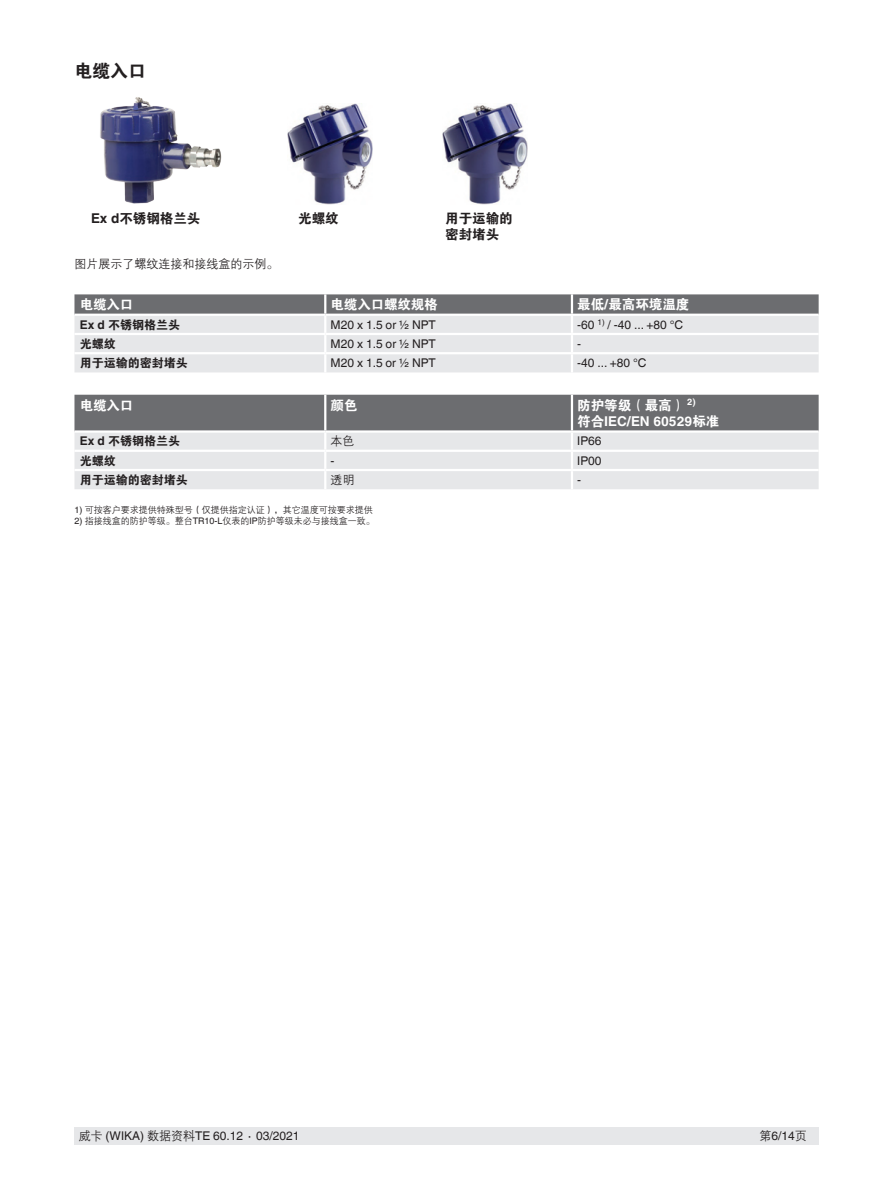
<style>
.page{position:relative;width:893px;height:1188px;background:#fff}
.page>*{position:absolute;margin:0;border:0;box-sizing:border-box;transform-origin:0 0}
.t1{font:18px "FZDHTJW GB1 0";color:#231f20}
.t2{font:13.5px "FZDHTJW GB1 0";letter-spacing:-.01em;color:#fff}
.t3{font:13.5px/16.2px "FZDHTJW GB1 0";color:#231f20}
.t4{font:700 13.5px "Helvetica World";color:#fff}
.t5{font:12px "Helvetica World";color:#231f20}
.t6{font:12px "FZDHTJW GB1 0";color:#231f20}
.t7{font:12px "FZZDXJW GB1 0";color:#231f20}
.t8{font:9px "FZZDXJW GB1 0";color:#231f20}
.s1{font-family:"Helvetica World";font-weight:700}
.s2{font-family:"FZDHTJW GB1 0";font-weight:400}
.s3{font-family:"Helvetica World"}
.s4{font-family:"FZZDXJW GB1 0"}
</style>
<div class="page">
<svg style="left:74px;top:294px;width:745px;height:78px;background:#cacbcd"></svg>
<hr style="left:571px;top:294px;width:2px;height:20px;background:#fff">
<svg style="left:74px;top:395px;width:745px;height:94px;background:#babbbd"></svg>
<hr style="left:571px;top:395px;width:2px;height:35px;background:#fff">
<hr style="left:324px;top:395px;width:2px;height:35px;background:#fff">
<img style="left:287px;top:103px;width:85px;height:101px">
<img style="left:443px;top:103px;width:85px;height:101px">
<img style="left:100px;top:97px;width:122px;height:107px">
<div style="left:74px;top:1128px;width:745px;height:17px;background:#e6e7e9"></div>
<h1 class="t1" style="left:74px;top:61px;width:73px">电缆入口</h1>
<p class="t3" style="left:91px;top:210px;width:111px"><span class="s1">Ex d</span>不锈钢格兰头</p>
<p class="t7" style="left:74px;top:258px;width:206px">图片展示了螺纹连接和接线盒的示例。</p>
<p class="t3" style="left:298px;top:210px;width:42px">光螺纹</p>
<p class="t3" style="left:445px;top:210px;width:69px">用于运输的密封堵头</p>
<p class="t2" style="left:80px;top:297px;width:55px">电缆入口</p>
<p class="t2" style="left:331px;top:297px;width:109px">电缆入口螺纹规格</p>
<p class="t2" style="left:577px;top:297px;width:114px">最低<span class="s1">/</span>最高环境温度</p>
<p class="t6" style="left:80px;top:318px;width:102px"><span class="s1">Ex d</span> 不锈钢格兰头</p>
<p class="t5" style="left:331px;top:318px;width:107px">M20 x 1.5 or ½ NPT</p>
<p class="t5" style="left:577px;top:318px;width:107px">-60 <sup>1)</sup> / -40 ... +80 °C</p>
<p class="t6" style="left:80px;top:337px;width:37px">光螺纹</p>
<p class="t5" style="left:331px;top:337px;width:107px">M20 x 1.5 or ½ NPT</p>
<p class="t5" style="left:577px;top:337px;width:5px">-</p>
<p class="t6" style="left:80px;top:356px;width:109px">用于运输的密封堵头</p>
<p class="t5" style="left:331px;top:356px;width:107px">M20 x 1.5 or ½ NPT</p>
<p class="t5" style="left:577px;top:356px;width:71px">-40 ... +80 °C</p>
<p class="t2" style="left:80px;top:398px;width:55px">电缆入口</p>
<p class="t2" style="left:331px;top:398px;width:28px">颜色</p>
<p class="t2" style="left:577px;top:398px;width:120px">防护等级（最高） <sup>2)</sup></p>
<p class="t4" style="left:577px;top:414px;width:144px"><span class="s2">符合</span>IEC/EN 60529<span class="s2">标准</span></p>
<p class="t6" style="left:80px;top:435px;width:102px"><span class="s1">Ex d</span> 不锈钢格兰头</p>
<p class="t7" style="left:331px;top:435px;width:25px">本色</p>
<p class="t5" style="left:577px;top:434px;width:26px">IP66</p>
<p class="t6" style="left:80px;top:454px;width:37px">光螺纹</p>
<p class="t5" style="left:331px;top:454px;width:5px">-</p>
<p class="t5" style="left:577px;top:454px;width:26px">IP00</p>
<p class="t6" style="left:80px;top:473px;width:109px">用于运输的密封堵头</p>
<p class="t7" style="left:331px;top:473px;width:25px">透明</p>
<p class="t5" style="left:577px;top:473px;width:5px">-</p>
<p class="t8" style="left:74px;top:505px;width:300px"><span class="s3">1)</span> 可按客户要求提供特殊型号（仅提供指定认证），其它温度可按要求提供</p>
<p class="t8" style="left:74px;top:516px;width:302px"><span class="s3">2)</span> 指接线盒的防护等级。整台<span class="s3">TR10-L</span>仪表的<span class="s3">IP</span>防护等级未必与接线盒一致。</p>
<p class="t5" style="left:79px;top:1129px;width:222px"><span class="s4">威卡</span> (WIKA) <span class="s4">数据资料</span>TE 60.12 ∙ 03/2021</p>
<p class="t5" style="left:760px;top:1129px;width:49px"><span class="s4">第</span>6/14<span class="s4">页</span></p>
</div>
